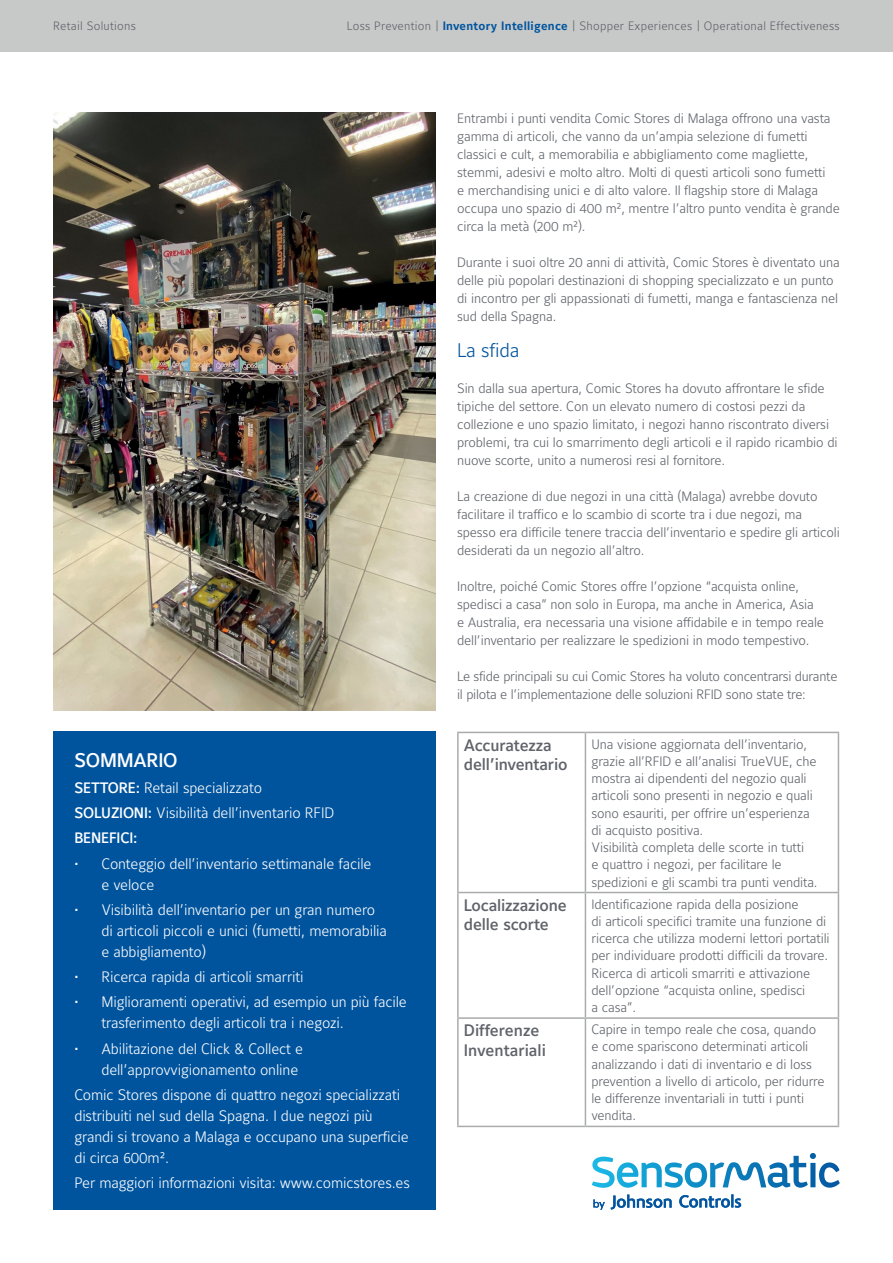
<style>
.page{position:relative;width:893px;height:1263px;background:#fff}
.page>*{position:absolute;margin:0;border:0;box-sizing:border-box;transform-origin:0 0}
.Body{font:500 19.5px "Maurea Jci Lf ML";letter-spacing:-.01em;color:#fff}
.Body-2{font:300 19.5px "Maurea Jci Lf ML";letter-spacing:-.01em;color:#00549e}
.Body-3{font:500 16.5px/19.5px "Maurea Jci Lf ML";letter-spacing:-.01em;color:#5f636a}
.Body-4{font:300 15px/21px "Maurea Jci Lf ML";letter-spacing:-.01em;color:#fff}
.Body-5{font:500 15px "Maurea Jci Lf ML";letter-spacing:-.01em;color:#fff}
.Body-6{font:300 13.5px/18px "Maurea Jci Lf ML";letter-spacing:-.01em;color:#5f636a}
.t1{font:300 12px "Maurea Jci Lf ML";letter-spacing:.02em;color:#5f636a}
.s1{font-weight:700;color:#00549e}
.s2{font-weight:500}
</style>
<div class="page">
<svg style="left:592px;top:1153px;width:248px;height:35px"></svg>
<svg style="left:679px;top:1194px;width:62px;height:14px"></svg>
<svg style="left:611px;top:1194px;width:61px;height:16px"></svg>
<svg style="left:593px;top:1199px;width:12px;height:11px"></svg>
<div style="left:0;top:0;width:893px;height:51px;background:#c7c9c8"></div>
<hr style="left:457px;top:732px;width:128px;height:1px;background:#a9abac">
<hr style="left:457px;top:733px;width:2px;height:159px;background:#a9abac">
<hr style="left:585px;top:732px;width:254px;height:1px;background:#a9abac">
<hr style="left:585px;top:733px;width:1px;height:159px;background:#a9abac">
<hr style="left:838px;top:733px;width:1px;height:159px;background:#a9abac">
<hr style="left:457px;top:892px;width:128px;height:1px;background:#a9abac">
<hr style="left:457px;top:893px;width:2px;height:124px;background:#a9abac">
<hr style="left:585px;top:892px;width:254px;height:1px;background:#a9abac">
<hr style="left:585px;top:893px;width:1px;height:124px;background:#a9abac">
<hr style="left:838px;top:893px;width:1px;height:124px;background:#a9abac">
<hr style="left:457px;top:1017px;width:128px;height:2px;background:#a9abac">
<hr style="left:457px;top:1019px;width:2px;height:107px;background:#a9abac">
<hr style="left:585px;top:1017px;width:254px;height:2px;background:#a9abac">
<hr style="left:585px;top:1019px;width:1px;height:107px;background:#a9abac">
<hr style="left:838px;top:1019px;width:1px;height:107px;background:#a9abac">
<hr style="left:457px;top:1126px;width:128px;height:1px;background:#a9abac">
<hr style="left:585px;top:1126px;width:254px;height:1px;background:#a9abac">
<div style="left:53px;top:732px;width:383px;height:478px;background:#00549e"></div>
<img style="left:53px;top:113px;width:383px;height:597px">
<p class="t1" style="left:53px;top:19px;width:84px">Retail Solutions</p>
<p class="t1" style="left:347px;top:19px;width:494px">Loss Prevention | <span class="s1">Inventory Intelligence</span> | Shopper Experiences | Operational Effectiveness</p>
<p class="Body" style="left:74px;top:749px;width:105px">SOMMARIO</p>
<p class="Body-4" style="left:74px;top:777px;width:189px"><span class="s2">SETTORE:</span> Retail specializzato</p>
<p class="Body-4" style="left:74px;top:802px;width:261px"><span class="s2">SOLUZIONI:</span> Visibilità dell’inventario RFID</p>
<p class="Body-5" style="left:74px;top:829px;width:65px">BENEFICI:</p>
<p class="Body-4" style="left:101px;top:852px;width:271px;text-indent:-27px">• Conteggio dell’inventario settimanale facile e veloce</p>
<p class="Body-4" style="left:101px;top:899px;width:287px;text-indent:-27px">• Visibilità dell’inventario per un gran numero di articoli piccoli e unici (fumetti, memorabilia e abbigliamento)</p>
<p class="Body-4" style="left:74px;top:966px;width:231px">• Ricerca rapida di articoli smarriti</p>
<p class="Body-4" style="left:101px;top:991px;width:307px;text-indent:-27px">• Miglioramenti operativi, ad esempio un più facile trasferimento degli articoli tra i negozi.</p>
<p class="Body-4" style="left:101px;top:1037px;width:203px;text-indent:-27px">• Abilitazione del Click &amp; Collect e dell’approvvigionamento online</p>
<p class="Body-4" style="left:74px;top:1084px;width:336px">Comic Stores dispone di quattro negozi specializzati distribuiti nel sud della Spagna. I due negozi più grandi si trovano a Malaga e occupano una superficie di circa 600m².</p>
<p class="Body-4" style="left:74px;top:1172px;width:337px">Per maggiori informazioni visita: www.comicstores.es</p>
<p class="Body-6" style="left:457px;top:109px;width:384px">Entrambi i punti vendita Comic Stores di Malaga offrono una vasta gamma di articoli, che vanno da un’ampia selezione di fumetti classici e cult, a memorabilia e abbigliamento come magliette, stemmi, adesivi e molto altro. Molti di questi articoli sono fumetti<br>e merchandising unici e di alto valore. Il flagship store di Malaga occupa uno spazio di 400 m², mentre l’altro punto vendita è grande circa la metà (200 m²).</p>
<p class="Body-6" style="left:457px;top:253px;width:384px">Durante i suoi oltre 20 anni di attività, Comic Stores è diventato una delle più popolari destinazioni di shopping specializzato e un punto di incontro per gli appassionati di fumetti, manga e fantascienza nel sud della Spagna.</p>
<p class="Body-2" style="left:457px;top:338px;width:64px">La sfida</p>
<p class="Body-6" style="left:457px;top:379px;width:382px">Sin dalla sua apertura, Comic Stores ha dovuto affrontare le sfide tipiche del settore. Con un elevato numero di costosi pezzi da collezione e uno spazio limitato, i negozi hanno riscontrato diversi problemi, tra cui lo smarrimento degli articoli e il rapido ricambio di nuove scorte, unito a numerosi resi al fornitore.</p>
<p class="Body-6" style="left:457px;top:487px;width:384px">La creazione di due negozi in una città (Malaga) avrebbe dovuto facilitare il traffico e lo scambio di scorte tra i due negozi, ma spesso era difficile tenere traccia dell’inventario e spedire gli articoli desiderati da un negozio all’altro.</p>
<p class="Body-6" style="left:457px;top:577px;width:368px">Inoltre, poiché Comic Stores offre l’opzione “acquista online, spedisci a casa” non solo in Europa, ma anche in America, Asia e Australia, era necessaria una visione affidabile e in tempo reale dell’inventario per realizzare le spedizioni in modo tempestivo.</p>
<p class="Body-6" style="left:457px;top:667px;width:382px">Le sfide principali su cui Comic Stores ha voluto concentrarsi durante il pilota e l’implementazione delle soluzioni RFID sono state tre:</p>
<p class="Body-3" style="left:464px;top:735px;width:105px">Accuratezza dell’inventario</p>
<p class="Body-6" style="left:591px;top:735px;width:227px;line-height:17.2px">Una visione aggiornata dell’inventario, grazie all’RFID e all’analisi TrueVUE, che mostra ai dipendenti del negozio quali articoli sono presenti in negozio e quali sono esauriti, per offrire un’esperienza di acquisto positiva.</p>
<p class="Body-6" style="left:591px;top:838px;width:228px;line-height:17.2px">Visibilità completa delle scorte in tutti<br>e quattro i negozi, per facilitare le spedizioni e gli scambi tra punti vendita.</p>
<p class="Body-3" style="left:464px;top:895px;width:105px">Localizzazione delle scorte</p>
<p class="Body-6" style="left:591px;top:895px;width:240px;line-height:17.2px">Identificazione rapida della posizione<br>di articoli specifici tramite una funzione di ricerca che utilizza moderni lettori portatili per individuare prodotti difficili da trovare.</p>
<p class="Body-6" style="left:591px;top:964px;width:220px;line-height:17.2px">Ricerca di articoli smarriti e attivazione dell’opzione “acquista online, spedisci a casa”.</p>
<p class="Body-3" style="left:464px;top:1021px;width:84px">Differenze<br>Inventariali</p>
<p class="Body-6" style="left:591px;top:1020px;width:235px;line-height:17.2px">Capire in tempo reale che cosa, quando e come spariscono determinati articoli analizzando i dati di inventario e di loss prevention a livello di articolo, per ridurre le differenze inventariali in tutti i punti vendita.</p>
</div>
